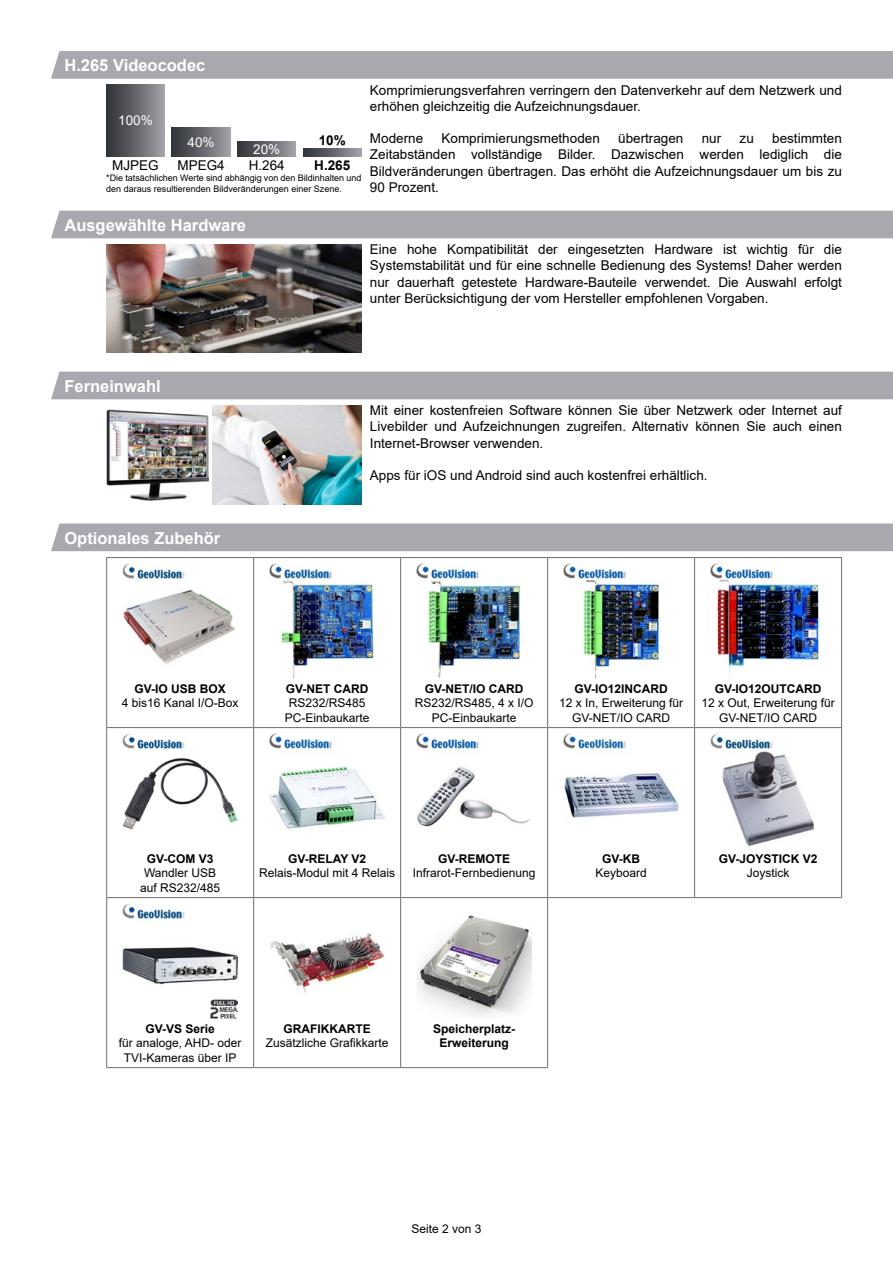
<style>
.page{position:relative;width:893px;height:1263px;background:#fff}
.page>*{position:absolute;margin:0;border:0;box-sizing:border-box;transform-origin:0 0}
.t1{font:700 16.5px "Arial";color:#fff}
.t2{font:13.5px/16.2px "Arial";color:#000;text-align:justify}
.t3{font:13.5px "Arial";color:#fff}
.t4{font:700 13.5px "Arial";color:#000}
.t5{font:12px/14.4px "Arial";color:#000;text-align:center}
.t6{font:700 12px/14.4px "Arial";color:#000;text-align:center}
.t7{font:9px/10.8px "Arial";color:#000}
</style>
<div class="page">
<div style="left:51px;top:51px;width:842px;height:28px;background:#a8a9af"></div>
<div style="left:106px;top:85px;width:59px;height:71px;background:linear-gradient(to right,#2b2f33,#a1a0a7)"></div>
<svg style="left:238px;top:142px;width:58px;height:14px"></svg>
<div style="left:172px;top:128px;width:58px;height:28px;background:linear-gradient(to right,#2c3034,#9d9ca3)"></div>
<svg style="left:303px;top:149px;width:58px;height:7px"></svg>
<div style="left:51px;top:211px;width:842px;height:27px;background:#a8a9af"></div>
<img style="left:106px;top:244px;width:255px;height:109px">
<div style="left:51px;top:372px;width:842px;height:27px;background:#a8a9af"></div>
<img style="left:106px;top:410px;width:102px;height:90px">
<img style="left:213px;top:405px;width:148px;height:100px">
<div style="left:51px;top:523px;width:842px;height:28px;background:#a8a9af"></div>
<hr style="left:106px;top:557px;width:148px;height:1px;background:#6e6e6e">
<hr style="left:106px;top:558px;width:1px;height:169px;background:#6e6e6e">
<hr style="left:254px;top:557px;width:147px;height:1px;background:#6e6e6e">
<hr style="left:253px;top:558px;width:1px;height:169px;background:#6e6e6e">
<hr style="left:401px;top:557px;width:147px;height:1px;background:#6e6e6e">
<hr style="left:400px;top:558px;width:1px;height:169px;background:#6e6e6e">
<hr style="left:548px;top:557px;width:147px;height:1px;background:#6e6e6e">
<hr style="left:547px;top:558px;width:1px;height:169px;background:#6e6e6e">
<hr style="left:695px;top:557px;width:147px;height:1px;background:#6e6e6e">
<hr style="left:694px;top:558px;width:1px;height:169px;background:#6e6e6e">
<hr style="left:841px;top:558px;width:1px;height:169px;background:#6e6e6e">
<hr style="left:106px;top:727px;width:148px;height:1px;background:#6e6e6e">
<hr style="left:106px;top:728px;width:1px;height:169px;background:#6e6e6e">
<hr style="left:254px;top:727px;width:147px;height:1px;background:#6e6e6e">
<hr style="left:253px;top:728px;width:1px;height:169px;background:#6e6e6e">
<hr style="left:401px;top:727px;width:147px;height:1px;background:#6e6e6e">
<hr style="left:400px;top:728px;width:1px;height:169px;background:#6e6e6e">
<hr style="left:548px;top:727px;width:147px;height:1px;background:#6e6e6e">
<hr style="left:547px;top:728px;width:1px;height:169px;background:#6e6e6e">
<hr style="left:695px;top:727px;width:147px;height:1px;background:#6e6e6e">
<hr style="left:694px;top:728px;width:1px;height:169px;background:#6e6e6e">
<hr style="left:841px;top:728px;width:1px;height:169px;background:#6e6e6e">
<hr style="left:106px;top:897px;width:148px;height:1px;background:#6e6e6e">
<hr style="left:106px;top:898px;width:1px;height:169px;background:#6e6e6e">
<hr style="left:254px;top:897px;width:147px;height:1px;background:#6e6e6e">
<hr style="left:253px;top:898px;width:1px;height:169px;background:#6e6e6e">
<hr style="left:401px;top:897px;width:147px;height:1px;background:#6e6e6e">
<hr style="left:400px;top:898px;width:1px;height:169px;background:#6e6e6e">
<hr style="left:548px;top:897px;width:147px;height:1px;background:#6e6e6e">
<hr style="left:547px;top:898px;width:1px;height:169px;background:#6e6e6e">
<hr style="left:695px;top:897px;width:147px;height:1px;background:#6e6e6e">
<hr style="left:106px;top:1067px;width:148px;height:1px;background:#6e6e6e">
<hr style="left:254px;top:1067px;width:147px;height:1px;background:#6e6e6e">
<hr style="left:401px;top:1067px;width:147px;height:1px;background:#6e6e6e">
<img style="left:123px;top:563px;width:112px;height:101px">
<img style="left:270px;top:563px;width:104px;height:115px">
<img style="left:417px;top:563px;width:104px;height:115px">
<img style="left:564px;top:563px;width:97px;height:115px">
<img style="left:711px;top:563px;width:109px;height:115px">
<img style="left:123px;top:734px;width:115px;height:96px">
<img style="left:270px;top:733px;width:115px;height:96px">
<img style="left:417px;top:733px;width:114px;height:94px">
<img style="left:564px;top:733px;width:114px;height:85px">
<img style="left:711px;top:733px;width:104px;height:114px">
<img style="left:123px;top:903px;width:115px;height:115px">
<img style="left:270px;top:933px;width:115px;height:61px">
<img style="left:417px;top:915px;width:114px;height:102px">
<p class="t1" style="left:64px;top:54px;width:142px">H.265 Videocodec</p>
<p class="t3" style="left:118px;top:111px;width:36px">100%</p>
<p class="t4" style="left:319px;top:130px;width:29px">10%</p>
<p class="t7" style="left:106px;top:172px;width:257px">*Die tatsächlichen Werte sind abhängig von den Bildinhalten und den daraus resultierenden Bildveränderungen einer Szene.</p>
<p class="t3" style="left:188px;top:133px;width:29px">40%</p>
<p class="t3" style="left:253px;top:140px;width:29px">20%</p>
<p class="t2" style="left:112px;top:157px;width:48px">MJPEG</p>
<p class="t2" style="left:177px;top:157px;width:49px">MPEG4</p>
<p class="t2" style="left:249px;top:157px;width:38px">H.264</p>
<p class="t4" style="left:314px;top:156px;width:38px">H.265</p>
<p class="t2" style="left:370px;top:82px;width:473px">Komprimierungsverfahren verringern den Datenverkehr auf dem Netzwerk und erhöhen gleichzeitig die Aufzeichnungsdauer.</p>
<p class="t2" style="left:370px;top:130px;width:55px">Moderne</p>
<p class="t2" style="left:442px;top:130px;width:160px">Komprimierungsmethoden</p>
<p class="t2" style="left:618px;top:130px;width:67px">übertragen</p>
<p class="t2" style="left:702px;top:130px;width:21px">nur</p>
<p class="t2" style="left:740px;top:130px;width:16px">zu</p>
<p class="t2" style="left:370px;top:130px;width:473px;text-indent:402px">bestimmten Zeitabständen vollständige Bilder. Dazwischen werden lediglich die Bildveränderungen übertragen. Das erhöht die Aufzeichnungsdauer um bis zu 90 Prozent.</p>
<p class="t1" style="left:64px;top:213px;width:183px">Ausgewählte Hardware</p>
<p class="t2" style="left:370px;top:241px;width:473px">Eine hohe Kompatibilität der eingesetzten Hardware ist wichtig für die Systemstabilität und für eine schnelle Bedienung des Systems! Daher werden nur dauerhaft getestete Hardware-Bauteile verwendet. Die Auswahl erfolgt unter Berücksichtigung der vom Hersteller empfohlenen Vorgaben.</p>
<p class="t1" style="left:64px;top:374px;width:98px">Ferneinwahl</p>
<p class="t1" style="left:64px;top:526px;width:157px">Optionales Zubehör</p>
<p class="t2" style="left:370px;top:402px;width:473px">Mit einer kostenfreien Software können Sie über Netzwerk oder Internet auf Livebilder und Aufzeichnungen zugreifen. Alternativ können Sie auch einen Internet-Browser verwenden.</p>
<p class="t2" style="left:370px;top:467px;width:339px">Apps für iOS und Android sind auch kostenfrei erhältlich.</p>
<p class="t6" style="left:134px;top:681px;width:93px">GV-IO USB BOX</p>
<p class="t5" style="left:122px;top:696px;width:118px">4 bis16 Kanal I/O-Box</p>
<p class="t6" style="left:286px;top:681px;width:84px">GV-NET CARD</p>
<p class="t5" style="left:285px;top:696px;width:86px">RS232/RS485<br>PC-Einbaukarte</p>
<p class="t6" style="left:425px;top:681px;width:100px">GV-NET/IO CARD</p>
<p class="t5" style="left:415px;top:696px;width:120px">RS232/RS485, 4 x I/O<br>PC-Einbaukarte</p>
<p class="t6" style="left:574px;top:681px;width:95px">GV-IO12INCARD</p>
<p class="t5" style="left:559px;top:696px;width:126px">12 x In, Erweiterung für<br>GV-NET/IO CARD</p>
<p class="t6" style="left:715px;top:681px;width:108px">GV-IO12OUTCARD</p>
<p class="t5" style="left:701px;top:696px;width:135px">12 x Out, Erweiterung für<br>GV-NET/IO CARD</p>
<p class="t6" style="left:147px;top:851px;width:68px">GV-COM V3</p>
<p class="t5" style="left:140px;top:866px;width:82px">Wandler USB auf RS232/485</p>
<p class="t6" style="left:288px;top:851px;width:80px">GV-RELAY V2</p>
<p class="t5" style="left:259px;top:866px;width:138px">Relais-Modul mit 4 Relais</p>
<p class="t6" style="left:438px;top:851px;width:74px">GV-REMOTE</p>
<p class="t5" style="left:413px;top:866px;width:124px">Infrarot-Fernbedienung</p>
<p class="t6" style="left:145px;top:1021px;width:71px">GV-VS Serie</p>
<p class="t5" style="left:119px;top:1036px;width:124px">für analoge, AHD- oder<br>TVI-Kameras über IP</p>
<p class="t6" style="left:283px;top:1021px;width:89px">GRAFIKKARTE</p>
<p class="t5" style="left:266px;top:1036px;width:124px">Zusätzliche Grafikkarte</p>
<p class="t6" style="left:433px;top:1021px;width:84px">Speicherplatz-<br>Erweiterung</p>
<p class="t6" style="left:602px;top:851px;width:39px">GV-KB</p>
<p class="t5" style="left:595px;top:866px;width:53px">Keyboard</p>
<p class="t6" style="left:719px;top:851px;width:100px">GV-JOYSTICK V2</p>
<p class="t5" style="left:747px;top:866px;width:44px">Joystick</p>
<p class="t5" style="left:411px;top:1221px;width:72px">Seite 2 von 3</p>
</div>
